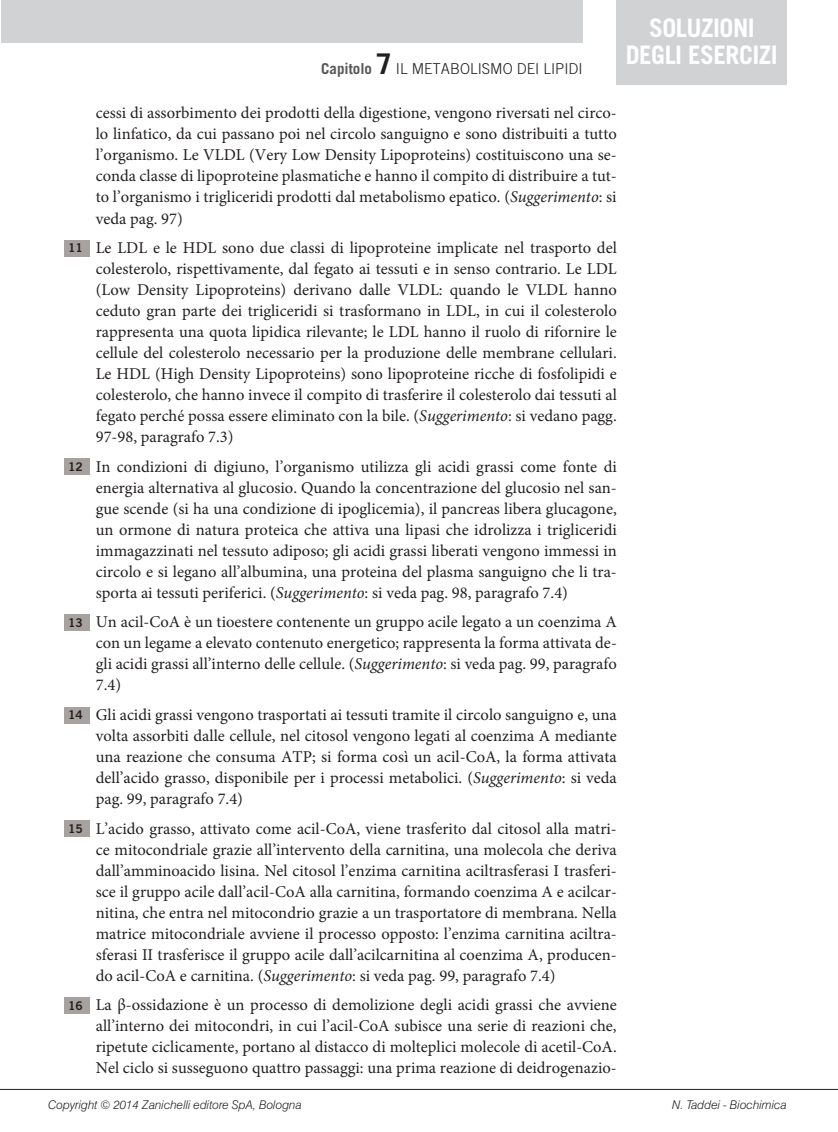
<style>
.page{position:relative;width:838px;height:1132px;background:#fff}
.page>*{position:absolute;margin:0;border:0;box-sizing:border-box;transform-origin:0 0}
.t1{font:700 25.5px/27px "Trade Gothic LT Std";letter-spacing:-.02em;color:#fff;text-align:center}
.t2{font:16.5px/21px "Minion Pro";color:#231f20;text-align:justify}
.t3{font:300 15px "Trade Gothic LT Std";color:#231f20}
.t4{font:italic 300 12px "Swiss 721 BT";color:#231f20}
.s1{font-weight:700;color:#57585a}
.s2{font-weight:700;font-size:28.5px}
.s3{font-style:italic}
.s4{font-family:"Trade Gothic LT Std Bd 2";font-size:12px}
</style>
<div class="page">
<div style="left:1px;top:0;width:582px;height:43px;background:#d1d2d4"></div>
<hr style="left:0;top:1088px;width:838px;height:1px;background:#231f20">
<div style="left:617px;top:0;width:170px;height:85px;background:#d1d2d4"></div>
<div style="left:64px;top:240px;width:25px;height:16px;background:#a7a2a0"></div>
<div style="left:64px;top:458px;width:25px;height:17px;background:#a7a2a0"></div>
<div style="left:64px;top:614px;width:25px;height:16px;background:#a7a2a0"></div>
<div style="left:64px;top:706px;width:25px;height:17px;background:#a7a2a0"></div>
<div style="left:64px;top:820px;width:25px;height:16px;background:#a7a2a0"></div>
<div style="left:64px;top:996px;width:25px;height:17px;background:#a7a2a0"></div>
<p class="t3" style="left:321px;top:59px;width:263px"><span class="s1">Capitolo</span> <span class="s2">7</span> IL METABOLISMO DEI LIPIDI</p>
<h1 class="t1" style="left:626px;top:14px;width:153px">SOLUZIONI<br>DEGLI ESERCIZI</h1>
<p class="t2" style="left:96px;top:103px;width:522px">cessi di assorbimento dei prodotti della digestione, vengono riversati nel circo&shy;lo linfatico, da cui passano poi nel circolo sanguigno e sono distribuiti a tutto l’organismo. Le VLDL (Very Low Density Lipoproteins) costituiscono una se&shy;conda classe di lipoproteine plasmatiche e hanno il compito di distribuire a tut&shy;to l’organismo i trigliceridi prodotti dal metabolismo epatico. (<span class="s3">Suggerimento</span>: si veda pag. 97)</p>
<p class="t2" style="left:96px;top:237px;width:522px;text-indent:-28px"><span class="s4">11</span> Le LDL e le HDL sono due classi di lipoproteine implicate nel trasporto del colesterolo, rispettivamente, dal fegato ai tessuti e in senso contrario. Le LDL (Low Density Lipoproteins) derivano dalle VLDL: quando le VLDL hanno ceduto gran parte dei trigliceridi si trasformano in LDL, in cui il colesterolo rappresenta una quota lipidica rilevante; le LDL hanno il ruolo di rifornire le cellule del colesterolo necessario per la produzione delle membrane cellulari.<br>Le HDL (High Density Lipoproteins) sono lipoproteine ricche di fosfolipidi e colesterolo, che hanno invece il compito di trasferire il colesterolo dai tessuti al fegato perché possa essere eliminato con la bile. (<span class="s3">Suggerimento</span>: si vedano pagg.<br>97-98, paragrafo 7.3)</p>
<p class="t2" style="left:96px;top:456px;width:522px;text-indent:-28px"><span class="s4">12</span> In condizioni di digiuno, l’organismo utilizza gli acidi grassi come fonte di energia alternativa al glucosio. Quando la concentrazione del glucosio nel san&shy;gue scende (si ha una condizione di ipoglicemia), il pancreas libera glucagone, un ormone di natura proteica che attiva una lipasi che idrolizza i trigliceridi immagazzinati nel tessuto adiposo; gli acidi grassi liberati vengono immessi in circolo e si legano all’albumina, una proteina del plasma sanguigno che li tra&shy;sporta ai tessuti periferici. (<span class="s3">Suggerimento</span>: si veda pag. 98, paragrafo 7.4)</p>
<p class="t2" style="left:96px;top:611px;width:522px;text-indent:-28px"><span class="s4">13</span> Un acil-CoA è un tioestere contenente un gruppo acile legato a un coenzima A con un legame a elevato contenuto energetico; rappresenta la forma attivata de&shy;gli acidi grassi all’interno delle cellule. (<span class="s3">Suggerimento</span>: si veda pag. 99, paragrafo 7.4)</p>
<p class="t2" style="left:96px;top:704px;width:522px;text-indent:-28px"><span class="s4">14</span> Gli acidi grassi vengono trasportati ai tessuti tramite il circolo sanguigno e, una volta assorbiti dalle cellule, nel citosol vengono legati al coenzima A mediante una reazione che consuma ATP; si forma così un acil-CoA, la forma attivata dell’acido grasso, disponibile per i processi metabolici. (<span class="s3">Suggerimento</span>: si veda pag. 99, paragrafo 7.4)</p>
<p class="t2" style="left:96px;top:817px;width:522px;text-indent:-28px"><span class="s4">15</span> L’acido grasso, attivato come acil-CoA, viene trasferito dal citosol alla matri&shy;ce mitocondriale grazie all’intervento della carnitina, una molecola che deriva dall’amminoacido lisina. Nel citosol l’enzima carnitina aciltrasferasi I trasferi&shy;sce il gruppo acile dall’acil-CoA alla carnitina, formando coenzima A e acilcar&shy;nitina, che entra nel mitocondrio grazie a un trasportatore di membrana. Nella matrice mitocondriale avviene il processo opposto: l’enzima carnitina aciltra&shy;sferasi II trasferisce il gruppo acile dall’acilcarnitina al coenzima A, producen&shy;do acil-CoA e carnitina. (<span class="s3">Suggerimento</span>: si veda pag. 99, paragrafo 7.4)</p>
<p class="t2" style="left:96px;top:994px;width:522px;text-indent:-28px"><span class="s4">16</span> La β-ossidazione è un processo di demolizione degli acidi grassi che avviene all’interno dei mitocondri, in cui l’acil-CoA subisce una serie di reazioni che, ripetute ciclicamente, portano al distacco di molteplici molecole di acetil-CoA.<br>Nel ciclo si susseguono quattro passaggi: una prima reazione di deidrogenazio-</p>
<p class="t4" style="left:48px;top:1097px;width:255px">Copyright © 2014 Zanichelli editore SpA, Bologna</p>
<p class="t4" style="left:672px;top:1097px;width:116px">N. Taddei - Biochimica</p>
</div>
